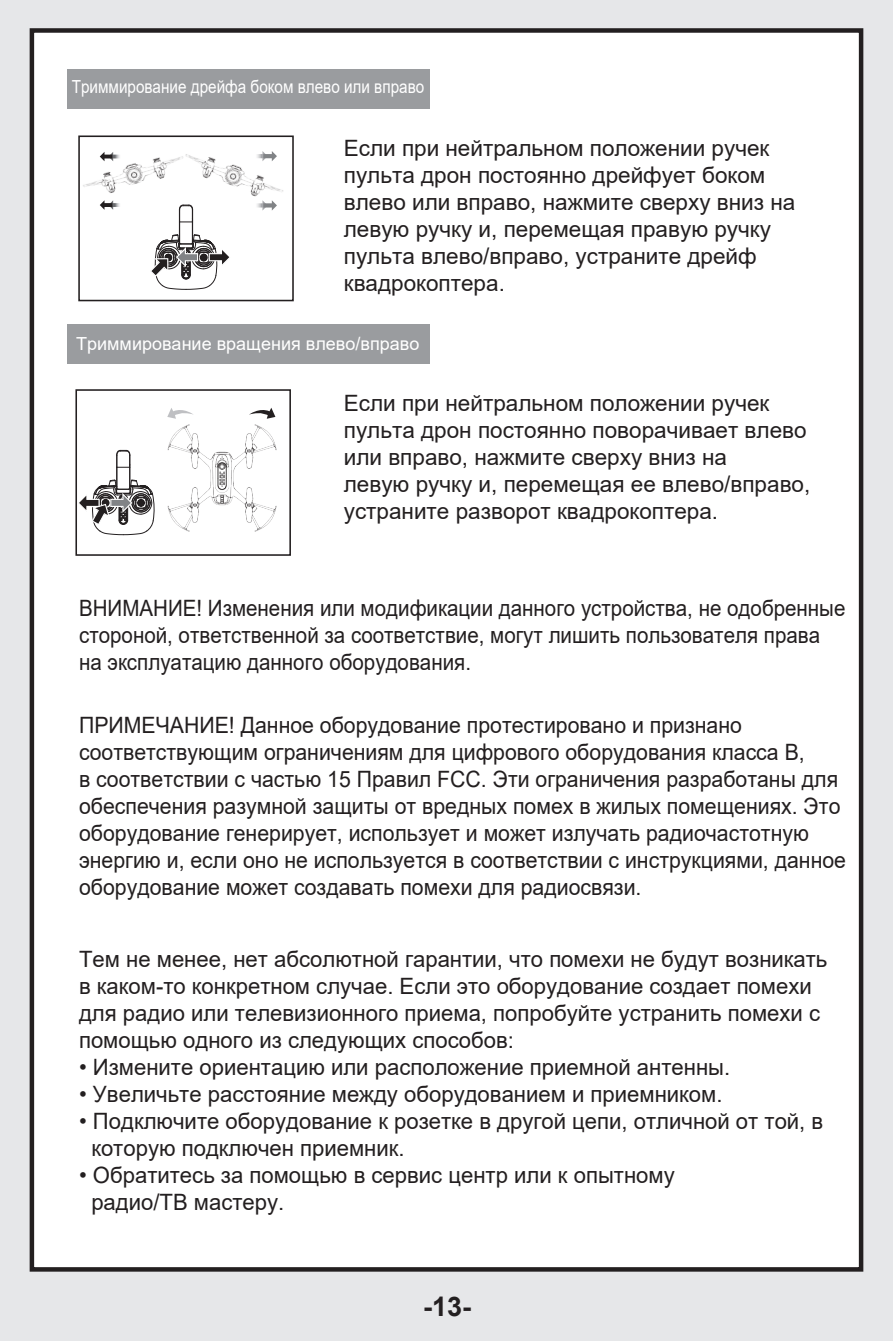
<style>
.page{position:relative;width:893px;height:1341px;background:#fff}
.page>*{position:absolute;margin:0;border:0;box-sizing:border-box;transform-origin:0 0}
.t1{font:700 27px "Arial";color:#231f20}
.t2{font:22.5px/27px "Arial";color:#231f20}
.t3{font:22.5px/27px "Arial";color:#231f20;scale:.94 1}
.t4{font:22.5px/27px "Arial";color:#231f20;scale:.91 1}
.t5{font:18px "Arial";color:#fff;scale:.85 1}
.t6{font:18px "Arial";color:#fff}
</style>
<div class="page">
<div style="left:0;top:0;width:893px;height:1340px;background:#e6e7e9"></div>
<div style="left:30px;top:28px;width:833px;height:1243px;background:#fff;border:4px solid #231f20"></div>
<div style="left:67px;top:69px;width:362px;height:39px;background:#9a9c9f"></div>
<div style="left:67px;top:324px;width:362px;height:39px;background:#9a9c9f"></div>
<div style="left:78px;top:135px;width:216px;height:166px;border:2px solid #231f20"></div>
<div style="left:75px;top:389px;width:216px;height:166px;border:2px solid #231f20"></div>
<img style="left:167px;top:408px;width:124px;height:139px">
<img style="left:78px;top:135px;width:88px;height:85px">
<img style="left:166px;top:135px;width:128px;height:92px">
<svg style="left:150px;top:205px;width:81px;height:84px"></svg>
<svg style="left:77px;top:450px;width:78px;height:85px"></svg>
<p class="t5" style="left:72px;top:74px;width:416px">Триммирование дрейфа боком влево или вправо</p>
<p class="t2" style="left:344px;top:134px;width:453px">Если при нейтральном положении ручек пульта дрон постоянно дрейфует боком влево или вправо, нажмите сверху вниз на левую ручку и, перемещая правую ручку пульта влево/вправо, устраните дрейф квадрокоптера.</p>
<p class="t6" style="left:76px;top:331px;width:345px">Триммирование вращения влево/вправо</p>
<p class="t2" style="left:344px;top:389px;width:468px">Если при нейтральном положении ручек пульта дрон постоянно поворачивает влево или вправо, нажмите сверху вниз на<br>левую ручку и, перемещая ее влево/вправо, устраните разворот квадрокоптера.</p>
<p class="t4" style="left:79px;top:594px;width:844px">ВНИМАНИЕ! Изменения или модификации данного устройства, не одобренные стороной, ответственной за соответствие, могут лишить пользователя права на эксплуатацию данного оборудования.</p>
<p class="t3" style="left:79px;top:711px;width:817px">ПРИМЕЧАНИЕ! Данное оборудование протестировано и признано соответствующим ограничениям для цифрового оборудования класса В,<br>в соответствии с частью 15 Правил FCC. Эти ограничения разработаны для обеспечения разумной защиты от вредных помех в жилых помещениях. Это оборудование генерирует, использует и может излучать радиочастотную энергию и, если оно не используется в соответствии с инструкциями, данное оборудование может создавать помехи для радиосвязи.</p>
<p class="t2" style="left:79px;top:945px;width:750px">Тем не менее, нет абсолютной гарантии, что помехи не будут возникать в каком-то конкретном случае. Если это оборудование создает помехи для радио или телевизионного приема, попробуйте устранить помехи с помощью одного из следующих способов:</p>
<p class="t2" style="left:79px;top:1053px;width:653px">• Измените ориентацию или расположение приемной антенны.</p>
<p class="t2" style="left:79px;top:1080px;width:645px">• Увеличьте расстояние между оборудованием и приемником.</p>
<p class="t2" style="left:91px;top:1107px;width:733px;text-indent:-12px">• Подключите оборудование к розетке в другой цепи, отличной от той, в которую подключен приемник.</p>
<p class="t2" style="left:91px;top:1161px;width:585px;text-indent:-12px">• Обратитесь за помощью в сервис центр или к опытному радио/ТВ мастеру.</p>
<p class="t1" style="left:423px;top:1286px;width:50px">-13-</p>
</div>
